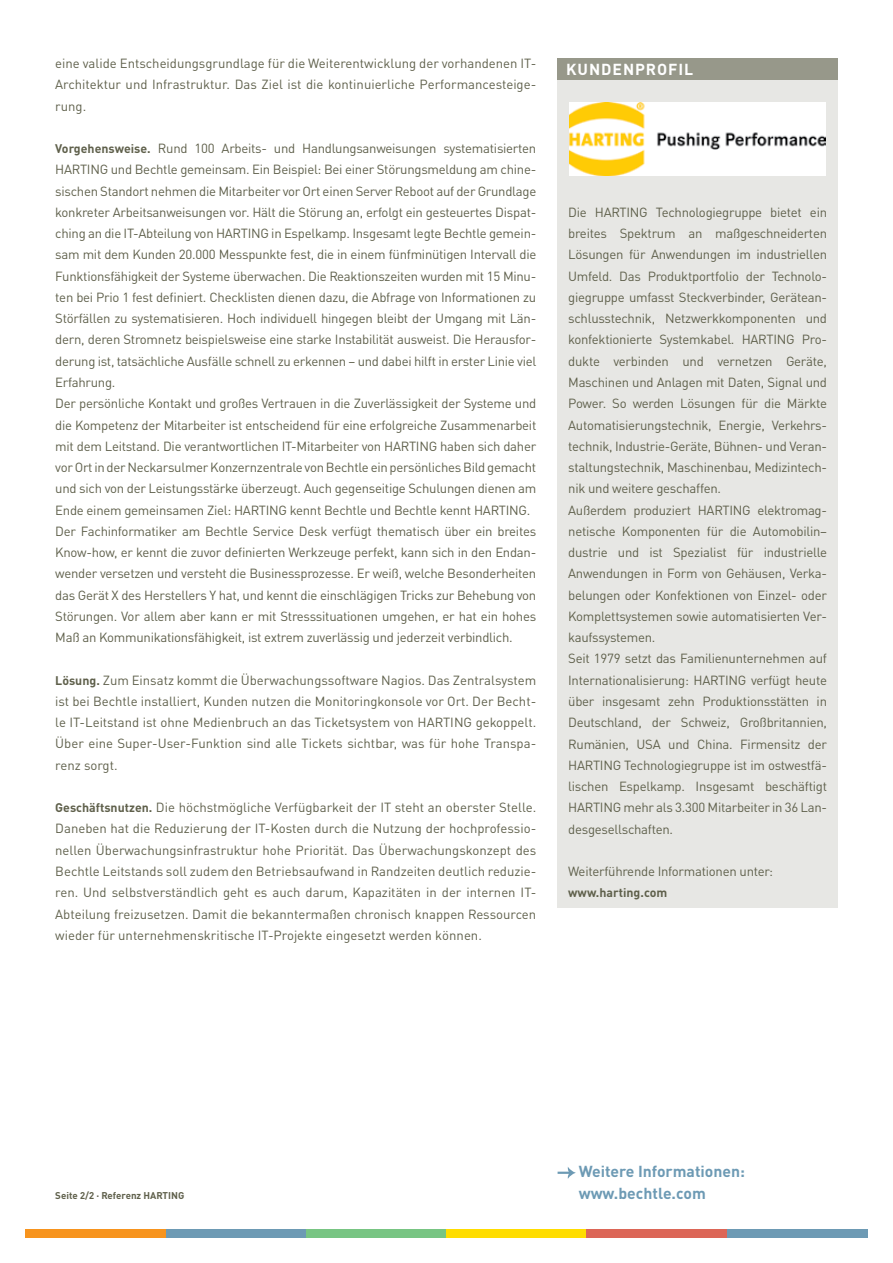
<style>
.page{position:relative;width:893px;height:1263px;background:#fff}
.page>*{position:absolute;margin:0;border:0;box-sizing:border-box;transform-origin:0 0}
.t1{font:700 15.75px/21.3px "Bechtle DIN";color:#6d9ab4}
.t2{font:700 15.75px "Bechtle DIN";color:#fff}
.t3{font:13.2px/21.3px "Bechtle DIN";letter-spacing:-.02em;color:#5f604b;text-align:justify}
.t4{font:700 12.3px "Bechtle DIN";color:#5f604b}
.t5{font:700 9.75px "Bechtle DIN";color:#5f604b}
.s1{font-weight:700;font-size:12.3px}
</style>
<div class="page">
<div style="left:26px;top:1229px;width:140px;height:8px;background:#f7941e"></div>
<div style="left:166px;top:1229px;width:140px;height:8px;background:#6d9ab4"></div>
<div style="left:727px;top:1229px;width:140px;height:8px;background:#6d9ab4"></div>
<div style="left:306px;top:1229px;width:140px;height:8px;background:#78c583"></div>
<div style="left:446px;top:1229px;width:141px;height:8px;background:#fd0"></div>
<div style="left:587px;top:1229px;width:140px;height:8px;background:#dc6657"></div>
<svg style="left:558px;top:1167px;width:18px;height:12px"></svg>
<div style="left:558px;top:80px;width:280px;height:828px;background:#e7e7e4"></div>
<div style="left:558px;top:59px;width:280px;height:21px;background:#97988a"></div>
<img style="left:569px;top:103px;width:257px;height:72px">
<p class="t3" style="left:55px;top:51px;width:482px">eine valide Entscheidungsgrundlage für die Weiterentwicklung der vorhandenen IT-Architektur und Infrastruktur. Das Ziel ist die kontinuierliche Performancesteige&shy;rung.</p>
<p class="t3" style="left:55px;top:136px;width:483px;text-align:left"><span class="s1">Vorgehensweise.</span> Rund 100 Arbeits- und Handlungsanweisungen systematisierten HARTING und Bechtle gemeinsam. Ein Beispiel: Bei einer Störungsmeldung am chine&shy;sischen Standort nehmen die Mitarbeiter vor Ort einen Server Reboot auf der Grundlage konkreter Arbeitsanweisungen vor. Hält die Störung an, erfolgt ein gesteuertes Dispat&shy;ching an die IT-Abteilung von HARTING in Espelkamp. Insgesamt legte Bechtle gemein&shy;sam mit dem Kunden 20.000 Messpunkte fest, die in einem fünfminütigen Intervall die Funktionsfähigkeit der Systeme überwachen. Die Reaktionszeiten wurden mit 15 Minu&shy;ten bei Prio 1 fest definiert. Checklisten dienen dazu, die Abfrage von Informationen zu Störfällen zu systematisieren. Hoch individuell hingegen bleibt der Umgang mit Län&shy;dern, deren Stromnetz beispielsweise eine starke Instabilität ausweist. Die Herausfor&shy;derung ist, tatsächliche Ausfälle schnell zu erkennen – und dabei hilft in erster Linie viel Erfahrung.<br>Der persönliche Kontakt und großes Vertrauen in die Zuverlässigkeit der Systeme und die Kompetenz der Mitarbeiter ist entscheidend für eine erfolgreiche Zusammenarbeit mit dem Leitstand. Die verantwortlichen IT-Mitarbeiter von HARTING haben sich daher vor Ort in der Neckarsulmer Konzernzentrale von Bechtle ein persönliches Bild gemacht und sich von der Leistungsstärke überzeugt. Auch gegenseitige Schulungen dienen am Ende einem gemeinsamen Ziel: HARTING kennt Bechtle und Bechtle kennt HARTING.<br>Der Fachinformatiker am Bechtle Service Desk verfügt thematisch über ein breites Know-how, er kennt die zuvor definierten Werkzeuge perfekt, kann sich in den Endan&shy;wender versetzen und versteht die Businessprozesse. Er weiß, welche Besonderheiten das Gerät X des Herstellers Y hat, und kennt die einschlägigen Tricks zur Behebung von Störungen. Vor allem aber kann er mit Stresssituationen umgehen, er hat ein hohes Maß an Kommunikationsfähigkeit, ist extrem zuverlässig und jederzeit verbindlich.</p>
<p class="t3" style="left:55px;top:668px;width:483px"><span class="s1">Lösung.</span> Zum Einsatz kommt die Überwachungssoftware Nagios. Das Zentralsystem ist bei Bechtle installiert, Kunden nutzen die Monitoringkonsole vor Ort. Der Becht&shy;le IT-Leitstand ist ohne Medienbruch an das Ticketsystem von HARTING gekoppelt.<br>Über eine Super-User-Funktion sind alle Tickets sichtbar, was für hohe Transpa&shy;renz sorgt.</p>
<p class="t3" style="left:55px;top:795px;width:483px"><span class="s1">Geschäftsnutzen.</span> Die höchstmögliche Verfügbarkeit der IT steht an oberster Stelle.<br>Daneben hat die Reduzierung der IT-Kosten durch die Nutzung der hochprofessio&shy;nellen Überwachungsinfrastruktur hohe Priorität. Das Überwachungskonzept des Bechtle Leitstands soll zudem den Betriebsaufwand in Randzeiten deutlich reduzie&shy;ren. Und selbstverständlich geht es auch darum, Kapazitäten in der internen IT-Abteilung freizusetzen. Damit die bekanntermaßen chronisch knappen Ressourcen wieder für unternehmenskritische IT-Projekte eingesetzt werden können.</p>
<p class="t2" style="left:566px;top:57px;width:24px">Kund</p>
<p class="t2" style="left:612px;top:57px;width:22px">enprofil</p>
<p class="t3" style="left:568px;top:200px;width:260px;text-align:left">Die HARTING Technologiegruppe bietet ein breites Spektrum an maßgeschneiderten Lösungen für Anwendungen im industriellen Umfeld. Das Produktportfolio der Technolo&shy;giegruppe umfasst Steckverbinder, Gerätean&shy;schlusstechnik, Netzwerkkomponenten und konfektionierte Systemkabel. HARTING Pro&shy;dukte verbinden und vernetzen Geräte, Maschinen und Anlagen mit Daten, Signal und Power. So werden Lösungen für die Märkte Automatisierungstechnik, Energie, Verkehrs&shy;technik, Industrie-Geräte, Bühnen- und Veran&shy;staltungstechnik, Maschinenbau, Medizintech&shy;nik und weitere geschaffen.<br>Außerdem produziert HARTING elektromag&shy;netische Komponenten für die Automobilin– dustrie und ist Spezialist für industrielle Anwendungen in Form von Gehäusen, Verka&shy;belungen oder Konfektionen von Einzel- oder Komplettsystemen sowie automatisierten Ver&shy;kaufssystemen.<br>Seit 1979 setzt das Familienunternehmen auf Internationalisierung: HARTING verfügt heute über insgesamt zehn Produktionsstätten in Deutschland, der Schweiz, Großbritannien, Rumänien, USA und China. Firmensitz der HARTING Technologiegruppe ist im ostwestfä&shy;lischen Espelkamp. Insgesamt beschäftigt HARTING mehr als 3.300 Mitarbeiter in 36 Lan&shy;desgesellschaften.</p>
<p class="t3" style="left:568px;top:859px;width:206px">Weiterführende Informationen unter:</p>
<p class="t4" style="left:568px;top:882px;width:101px">www.harting.com</p>
<p class="t5" style="left:55px;top:1187px;width:131px">Seite 2/2 · Referenz HARTING</p>
<p class="t1" style="left:579px;top:1159px;width:168px">Weitere Informationen: www.bechtle.com</p>
</div>
